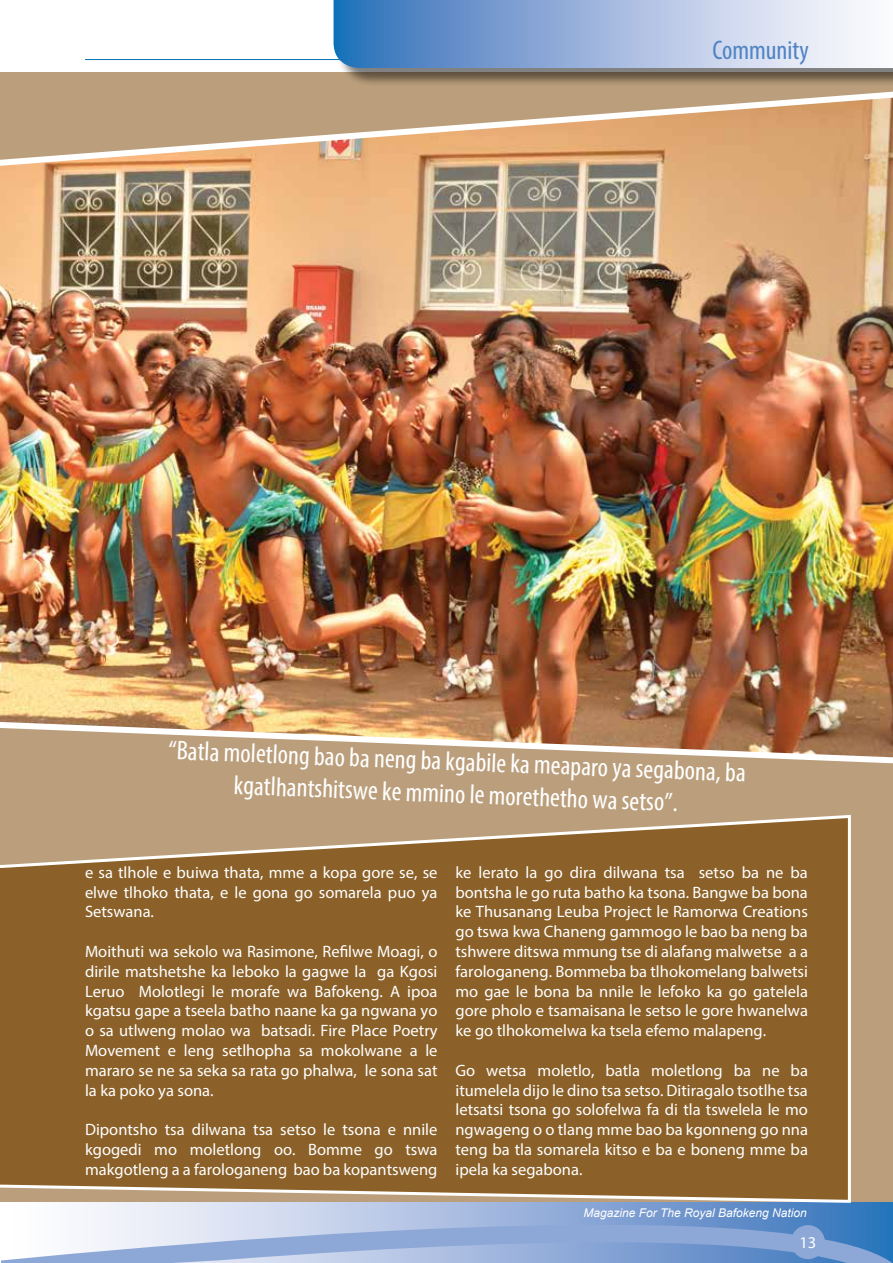
<style>
.page{position:relative;width:893px;height:1263px;background:#fff}
.page>*{position:absolute;margin:0;border:0;box-sizing:border-box;transform-origin:0 0}
.t1{font:condensed 27px/32.4px "Myriad Pro";color:#fff;text-align:center}
.t2{font:condensed 27px "Myriad Pro";color:#5084c3}
.t3{font:16.5px/19.8px "Myriad Pro";color:#fff;text-align:justify}
.t4{font:italic 12px "Arial";color:#fff}
</style>
<div class="page">
<svg style="left:2px;top:1201px;width:891px;height:62px;background:#a0b8de"></svg>
<div style="left:791px;top:1225px;width:34px;height:34px;background:#8da8d7;border-radius:50%"></div>
<hr style="left:85px;top:59px;width:808px;height:1px;background:#0271b8">
<div style="left:0;top:72px;width:893px;height:1129px;background:#bb9f7c"></div>
<svg style="left:0;top:815px;width:852px;height:389px;background:#916934"></svg>
<div style="left:336px;top:0;width:557px;height:87px;background:#000;opacity:.5"></div>
<svg style="left:334px;top:0;width:559px;height:68px;background:#9fb9de"></svg>
<img style="left:0;top:91px;width:893px;height:673px">
<h1 class="t2" style="left:712px;top:34px;width:98px">Community</h1>
<h1 class="t1" style="left:169px;top:735px;width:579px;rotate:2deg">“Batla moletlong bao ba neng ba kgabile ka meaparo ya segabona, ba kgatlhantshitswe ke mmino le morethetho wa setso”.</h1>
<p class="t3" style="left:85px;top:862px;width:354px">e sa tlhole e buiwa thata, mme a kopa gore se, se elwe tlhoko thata, e le gona go somarela puo ya Setswana.</p>
<p class="t3" style="left:85px;top:941px;width:354px">Moithuti wa sekolo wa Rasimone, Refilwe Moagi, o dirile matshetshe ka leboko la gagwe la ga Kgosi Leruo Molotlegi le morafe wa Bafokeng. A ipoa kgatsu gape a tseela batho naane ka ga ngwana yo o sa utlweng molao wa batsadi. Fire Place Poetry Movement e leng setlhopha sa mokolwane a le mararo se ne sa seka sa rata go phalwa, le sona sat la ka poko ya sona.</p>
<p class="t3" style="left:85px;top:1119px;width:354px">Dipontsho tsa dilwana tsa setso le tsona e nnile kgogedi mo moletlong oo. Bomme go tswa makgotleng a a farologaneng bao ba kopantsweng</p>
<p class="t3" style="left:455px;top:862px;width:354px">ke lerato la go dira dilwana tsa setso ba ne ba bontsha le go ruta batho ka tsona. Bangwe ba bona ke Thusanang Leuba Project le Ramorwa Creations go tswa kwa Chaneng gammogo le bao ba neng ba tshwere ditswa mmung tse di alafang malwetse a a farologaneng. Bommeba ba tlhokomelang balwetsi mo gae le bona ba nnile le lefoko ka go gatelela gore pholo e tsamaisana le setso le gore hwanelwa ke go tlhokomelwa ka tsela efemo malapeng.</p>
<p class="t3" style="left:455px;top:1060px;width:354px">Go wetsa moletlo, batla moletlong ba ne ba itumelela dijo le dino tsa setso. Ditiragalo tsotlhe tsa letsatsi tsona go solofelwa fa di tla tswelela le mo ngwageng o o tlang mme bao ba kgonneng go nna teng ba tla somarela kitso e ba e boneng mme ba ipela ka segabona.</p>
<p class="t4" style="left:583px;top:1205px;width:225px">Magazine For The Royal Bafokeng Nation</p>
<p class="t3" style="left:799px;top:1232px;width:18px">13</p>
</div>
